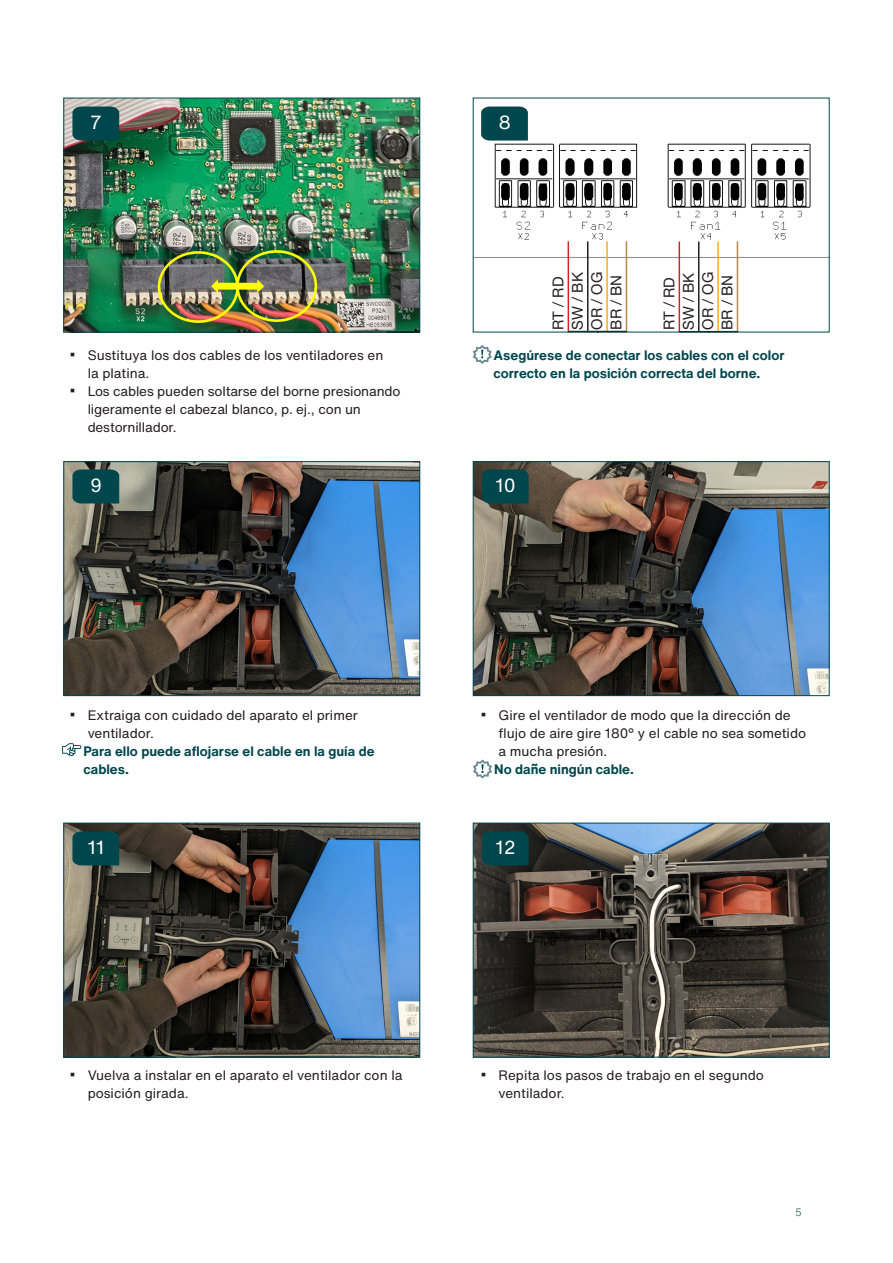
<style>
.page{position:relative;width:893px;height:1263px;background:#fff}
.page>*{position:absolute;margin:0;border:0;box-sizing:border-box;transform-origin:0 0}
.Numbers___12_5_Pt{font:18.75px "Helvetica Now Text";color:#fff}
.t1{font:15px/19.4px "Helvetica Neue LT Pro";color:#231f20}
.t2{font:13.5px/18px "Helvetica Now Text";color:#231f20}
.Icon_Text_Bold{font:700 13.5px/18px "Helvetica Now Text";color:#00464d}
.t3{font:300 10.5px "Helvetica Now Text";color:#00464d}
</style>
<div class="page">
<img style="left:66px;top:100px;width:352px;height:230px">
<div style="left:64px;top:98px;width:356px;height:234px;border:1px solid #00464d"></div>
<img style="left:66px;top:463px;width:352px;height:231px">
<div style="left:64px;top:461px;width:356px;height:235px;border:1px solid #00464d"></div>
<img style="left:66px;top:825px;width:352px;height:230px">
<div style="left:64px;top:823px;width:356px;height:234px;border:1px solid #00464d"></div>
<img style="left:475px;top:106px;width:352px;height:156px">
<hr style="left:568px;top:241px;width:1px;height:90px;background:#d1232a">
<hr style="left:587px;top:241px;width:1px;height:90px;background:#231f20">
<hr style="left:606px;top:241px;width:2px;height:90px;background:#faad19">
<hr style="left:626px;top:241px;width:1px;height:90px;background:#b78b44">
<hr style="left:679px;top:242px;width:1px;height:89px;background:#d1232a">
<hr style="left:698px;top:242px;width:1px;height:89px;background:#231f20">
<hr style="left:717px;top:242px;width:2px;height:89px;background:#faad19">
<hr style="left:737px;top:241px;width:1px;height:90px;background:#b78b44">
<img style="left:475px;top:463px;width:352px;height:231px">
<div style="left:473px;top:461px;width:356px;height:235px;border:1px solid #00464d"></div>
<img style="left:475px;top:825px;width:352px;height:230px">
<div style="left:473px;top:823px;width:356px;height:234px;border:1px solid #00464d"></div>
<svg style="left:62px;top:743px;width:19px;height:13px"></svg>
<svg style="left:473px;top:345px;width:19px;height:19px"></svg>
<svg style="left:473px;top:759px;width:19px;height:20px"></svg>
<svg style="left:72px;top:107px;width:47px;height:34px;background:#064950"></svg>
<svg style="left:481px;top:107px;width:47px;height:34px;background:#094c53"></svg>
<div style="left:72px;top:469px;width:47px;height:34px;background:#00464d"></div>
<svg style="left:482px;top:469px;width:47px;height:34px;background:#03464c"></svg>
<div style="left:72px;top:831px;width:47px;height:34px;background:#00464d"></div>
<div style="left:482px;top:831px;width:47px;height:34px;background:#00464d"></div>
<p class="Numbers___12_5_Pt" style="left:90px;top:109px;width:14px">7</p>
<p class="Numbers___12_5_Pt" style="left:499px;top:109px;width:13px">8</p>
<p class="t1" style="left:548px;top:330px;width:59px;rotate:-90deg">RT / RD<br>SW / BK<br>OR / OG<br>BR / BN</p>
<p class="t1" style="left:659px;top:330px;width:59px;rotate:-90deg">RT / RD<br>SW / BK<br>OR / OG<br>BR / BN</p>
<p class="t2" style="left:88px;top:346px;width:297px;text-indent:-17px"><sup>■</sup> Sustituya los dos cables de los ventiladores en la platina.</p>
<p class="t2" style="left:88px;top:382px;width:314px;text-indent:-17px"><sup>■</sup> Los cables pueden soltarse del borne presionando ligeramente el cabezal blanco, p. ej., con un destornillador.</p>
<p class="Icon_Text_Bold" style="left:493px;top:346px;width:293px">Asegúrese de conectar los cables con el color correcto en la posición correcta del borne.</p>
<p class="Numbers___12_5_Pt" style="left:90px;top:471px;width:14px">9</p>
<p class="Numbers___12_5_Pt" style="left:495px;top:471px;width:22px">10</p>
<p class="t2" style="left:88px;top:706px;width:272px;text-indent:-17px"><sup>■</sup> Extraiga con cuidado del aparato el primer ventilador.</p>
<p class="Icon_Text_Bold" style="left:83px;top:742px;width:293px">Para ello puede aflojarse el cable en la guía de cables.</p>
<p class="t2" style="left:498px;top:706px;width:309px;text-indent:-17px"><sup>■</sup> Gire el ventilador de modo que la dirección de flujo de aire gire 180° y el cable no sea sometido a mucha presión.</p>
<p class="Icon_Text_Bold" style="left:494px;top:760px;width:141px">No dañe ningún cable.</p>
<p class="Numbers___12_5_Pt" style="left:88px;top:833px;width:18px">11</p>
<p class="Numbers___12_5_Pt" style="left:495px;top:833px;width:22px">12</p>
<p class="t2" style="left:88px;top:1066px;width:316px;text-indent:-17px"><sup>■</sup> Vuelva a instalar en el aparato el ventilador con la posición girada.</p>
<p class="t2" style="left:498px;top:1066px;width:267px;text-indent:-17px"><sup>■</sup> Repita los pasos de trabajo en el segundo ventilador.</p>
<p class="t3" style="left:795px;top:1204px;width:8px">5</p>
</div>
